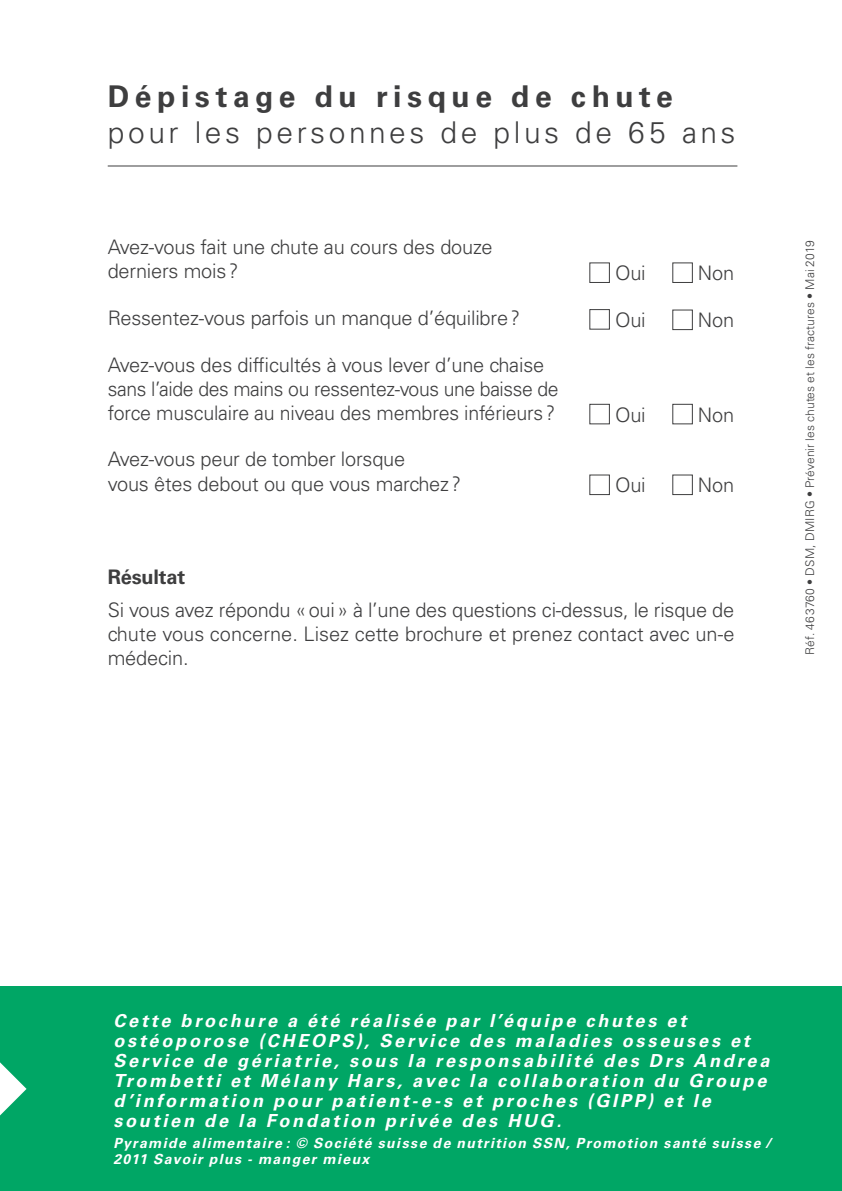
<style>
.page{position:relative;width:842px;height:1191px;background:#fff}
.page>*{position:absolute;margin:0;border:0;box-sizing:border-box;transform-origin:0 0}
.t1{font:300 30px "Univers LT Std";letter-spacing:.12em;color:#3e3e3f}
.t2{font:700 30px "Univers LT Std";letter-spacing:.185em;color:#3e3e3f}
.t3{font:300 20px/24px "Univers LT Std";letter-spacing:-.01em;color:#3e3e3f}
.t4{font:700 20px "Univers LT Std";letter-spacing:-.01em;color:#3e3e3f}
.t5{font:italic 700 18px/20px "Univers LT Std";letter-spacing:.155em;color:#fff}
.t6{font:italic 700 14px/16px "Univers LT Std";letter-spacing:.1em;color:#fff}
.t7{font:300 12px "Univers LT Std";letter-spacing:.01em;color:#3e3e3f}
</style>
<div class="page">
<hr style="left:108px;top:165px;width:629px;height:1px;background:#3e3e3f">
<div style="left:0;top:986px;width:842px;height:205px;background:#00a665"></div>
<svg style="left:0;top:1062px;width:27px;height:53px"></svg>
<div style="left:589px;top:262px;width:21px;height:21px;border:1px solid #3e3e3f"></div>
<div style="left:672px;top:262px;width:21px;height:21px;border:1px solid #3e3e3f"></div>
<div style="left:589px;top:309px;width:21px;height:21px;border:1px solid #3e3e3f"></div>
<div style="left:672px;top:309px;width:21px;height:21px;border:1px solid #3e3e3f"></div>
<div style="left:589px;top:404px;width:21px;height:20px;border:1px solid #3e3e3f"></div>
<div style="left:672px;top:404px;width:21px;height:20px;border:1px solid #3e3e3f"></div>
<div style="left:589px;top:474px;width:21px;height:21px;border:1px solid #3e3e3f"></div>
<div style="left:672px;top:474px;width:21px;height:21px;border:1px solid #3e3e3f"></div>
<h1 class="t2" style="left:108px;top:79px;width:567px">Dépistage du risque de chute</h1>
<h1 class="t1" style="left:108px;top:114px;width:629px">pour les personnes de plus de 65 ans</h1>
<p class="t3" style="left:108px;top:235px;width:386px">Avez-vous fait une chute au cours des douze derniers mois?</p>
<p class="t3" style="left:108px;top:306px;width:414px">Ressentez-vous parfois un manque d’équilibre?</p>
<p class="t3" style="left:108px;top:353px;width:452px">Avez-vous des difficultés à vous lever d’une chaise sans l’aide des mains ou ressentez-vous une baisse de force musculaire au niveau des membres inférieurs?</p>
<p class="t3" style="left:108px;top:447px;width:355px">Avez-vous peur de tomber lorsque<br>vous êtes debout ou que vous marchez?</p>
<p class="t3" style="left:615px;top:261px;width:32px">Oui</p>
<p class="t3" style="left:698px;top:261px;width:38px">Non</p>
<p class="t3" style="left:615px;top:308px;width:32px">Oui</p>
<p class="t3" style="left:698px;top:308px;width:38px">Non</p>
<p class="t3" style="left:615px;top:402px;width:32px">Oui</p>
<p class="t3" style="left:698px;top:402px;width:38px">Non</p>
<p class="t3" style="left:615px;top:473px;width:32px">Oui</p>
<p class="t3" style="left:698px;top:473px;width:38px">Non</p>
<p class="t4" style="left:108px;top:565px;width:79px">Résultat</p>
<p class="t3" style="left:108px;top:597px;width:628px;text-align:justify">Si vous avez répondu «oui» à l’une des questions ci-dessus, le risque de chute vous concerne. Lisez cette brochure et prenez contact avec un-e médecin.</p>
<p class="t7" style="left:803px;top:654px;width:416px;rotate:-90deg">Réf. 463760 • DSM, DMIRG • Prévenir les chutes et les fractures • Mai 2019</p>
<p class="t5" style="left:113px;top:1010px;width:657px">Cette brochure a été réalisée par l’équipe chutes et ostéoporose (CHEOPS), Service des maladies osseuses et Service de gériatrie, sous la responsabilité des Drs Andrea Trombetti et Mélany Hars, avec la collaboration du Groupe d’information pour patient-e-s et proches (GIPP) et le soutien de la Fondation privée des HUG.</p>
<p class="t6" style="left:113px;top:1135px;width:660px">Pyramide alimentaire : © Société suisse de nutrition SSN, Promotion santé suisse /<br>2011 Savoir plus - manger mieux</p>
</div>
